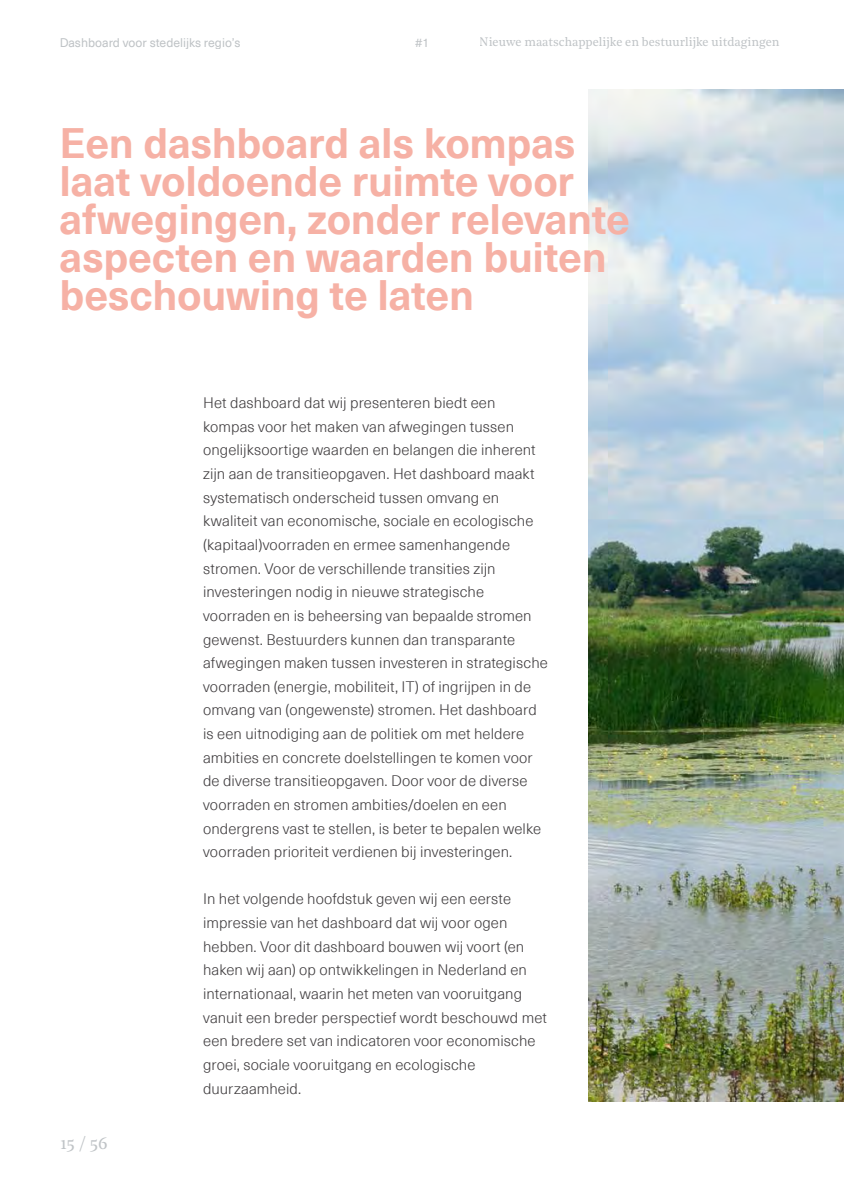
<style>
.page{position:relative;width:844px;height:1191px;background:#fff}
.page>*{position:absolute;margin:0;border:0;box-sizing:border-box;transform-origin:0 0}
.t1{font:700 41.65px/38.1px "Neue Haas Unica Pro";letter-spacing:-.01em;color:#f6b1a5}
.t2{font:17.5px "Noe Text";color:#bfc3c6}
.t3{font:300 14.88px/23.6px "Neue Haas Unica Pro";letter-spacing:.005em;color:#3e3b3d}
.t4{font:12.25px "Noe Text";color:#bfc3c6}
.t5{font:12.25px "Neue Haas Unica Pro";color:#bfc3c6}
</style>
<div class="page">
<img style="left:588px;top:89px;width:255px;height:1012px">
<p class="t5" style="left:60px;top:35px;width:182px">Dashboard voor stedelijks regio’s</p>
<p class="t5" style="left:414px;top:35px;width:16px">#1</p>
<p class="t4" style="left:479px;top:33px;width:301px">Nieuwe maatschappelijke en bestuurlijke uitdagingen</p>
<h1 class="t1" style="left:60px;top:124px;width:572px">Een dashboard als kompas laat voldoende ruimte voor afwegingen, zonder relevante aspecten en waarden buiten beschouwing te laten</h1>
<p class="t2" style="left:60px;top:1130px;width:50px">15 / 56</p>
<p class="t3" style="left:203px;top:391px;width:346px">Het dashboard dat wij presenteren biedt een kompas voor het maken van afwegingen tussen ongelijksoortige waarden en belangen die inherent zijn aan de transitieopgaven. Het dashboard maakt systematisch onderscheid tussen omvang en kwaliteit van economische, sociale en ecologische (kapitaal)voorraden en ermee samenhangende stromen. Voor de verschillende transities zijn investeringen nodig in nieuwe strategische voorraden en is beheersing van bepaalde stromen gewenst. Bestuurders kunnen dan transparante afwegingen maken tussen investeren in strategische voorraden (energie, mobiliteit, IT) of ingrijpen in de omvang van (ongewenste) stromen. Het dashboard is een uitnodiging aan de politiek om met heldere ambities en concrete doelstellingen te komen voor de diverse transitieopgaven. Door voor de diverse voorraden en stromen ambities/doelen en een ondergrens vast te stellen, is beter te bepalen welke voorraden prioriteit verdienen bij investeringen.</p>
<p class="t3" style="left:203px;top:887px;width:345px">In het volgende hoofdstuk geven wij een eerste impressie van het dashboard dat wij voor ogen hebben. Voor dit dashboard bouwen wij voort (en haken wij aan) op ontwikkelingen in Nederland en internationaal, waarin het meten van vooruitgang vanuit een breder perspectief wordt beschouwd met een bredere set van indicatoren voor economische groei, sociale vooruitgang en ecologische duurzaamheid.</p>
</div>
